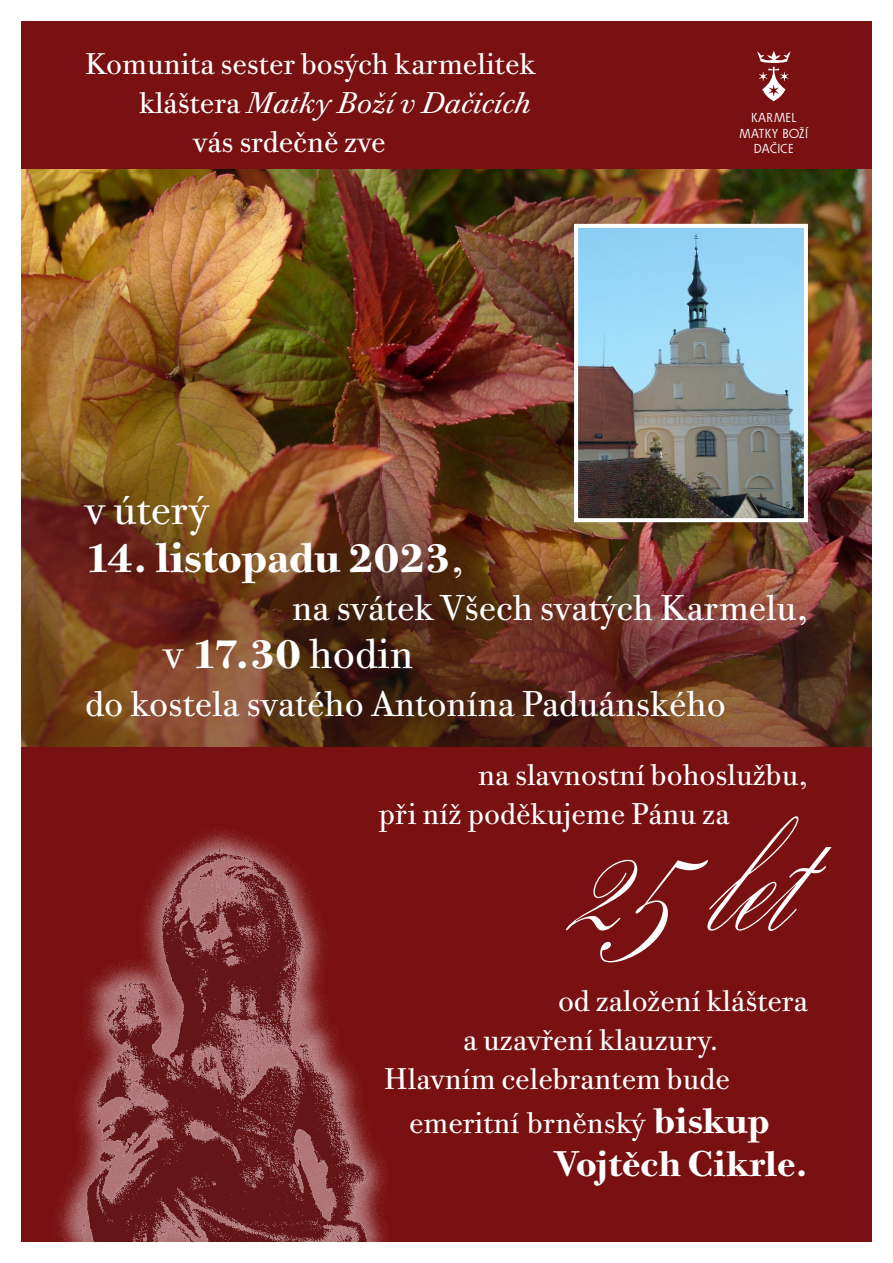
<style>
.page{position:relative;width:893px;height:1263px;background:#fff}
.page>*{position:absolute;margin:0;border:0;box-sizing:border-box;transform-origin:0 0}
.Styl_odstavce1{font:135px "Splendid Script";color:#fff}
.t1{font:42px "Bodoni Twe Itc TCE";color:#fff}
.t2{font:700 42px "Bodoni Twe Itc TCE";color:#fff}
.t3{font:36px "Bodoni Twe Itc TCE";color:#fff}
.Styl_odstavce1-2{font:700 36px "Bodoni Twe Itc TCE";color:#fff}
.Styl_odstavce1-3{font:30px/39px "Bodoni Twe Itc TCE";color:#fff;text-align:right}
.t4{font:12.9px/15.6px "Solpera";letter-spacing:.01em;color:#fff;text-align:center}
.s1{font-style:italic}
.s2{font-weight:400}
.s3{font-weight:700}
.s4{font-weight:700;font-size:36px}
</style>
<div class="page">
<div style="left:21px;top:21px;width:851px;height:1221px;background:#791113"></div>
<img style="left:21px;top:170px;width:851px;height:577px">
<img style="left:579px;top:229px;width:224px;height:288px">
<div style="left:574px;top:224px;width:234px;height:298px;border:4px solid #fff"></div>
<svg style="left:757px;top:50px;width:34px;height:51px"></svg>
<div style="left:50px;top:825px;width:342px;height:438px;background:#fff;opacity:.5"></div>
<img style="left:50px;top:825px;width:334px;height:417px">
<p class="Styl_odstavce1-3" style="left:85px;top:45px;width:452px">Komunita sester bosých karmelitek kláštera <span class="s1">Matky Boží v Dačicích</span></p>
<p class="Styl_odstavce1-3" style="left:193px;top:123px;width:194px">vás srdečně zve</p>
<p class="t4" style="left:739px;top:111px;width:71px">KARMEL<br>MATKY BOŽÍ<br>DAČICE</p>
<p class="t1" style="left:85px;top:483px;width:125px">v úterý</p>
<p class="t2" style="left:85px;top:532px;width:380px">14. listopadu 2023<span class="s2">,</span></p>
<p class="t3" style="left:292px;top:585px;width:517px">na svátek Všech svatých Karmelu,</p>
<p class="t1" style="left:164px;top:627px;width:251px">v <span class="s3">17.30</span> hodin</p>
<p class="t3" style="left:85px;top:681px;width:642px">do kostela svatého Antonína Paduánského</p>
<p class="Styl_odstavce1-3" style="left:478px;top:755px;width:331px">na slavnostní bohoslužbu,</p>
<p class="Styl_odstavce1-3" style="left:378px;top:794px;width:353px">při níž poděkujeme Pánu za</p>
<p class="Styl_odstavce1" style="left:571px;top:803px;width:227px">25 let</p>
<p class="Styl_odstavce1-3" style="left:558px;top:981px;width:251px">od založení kláštera</p>
<p class="Styl_odstavce1-3" style="left:463px;top:1020px;width:257px">a uzavření klauzury.</p>
<p class="Styl_odstavce1-3" style="left:384px;top:1059px;width:347px">Hlavním celebrantem bude</p>
<p class="Styl_odstavce1-3" style="left:409px;top:1103px;width:362px">emeritní brněnský <span class="s4">biskup</span></p>
<p class="Styl_odstavce1-2" style="left:555px;top:1142px;width:255px">Vojtěch Cikrle.</p>
</div>
